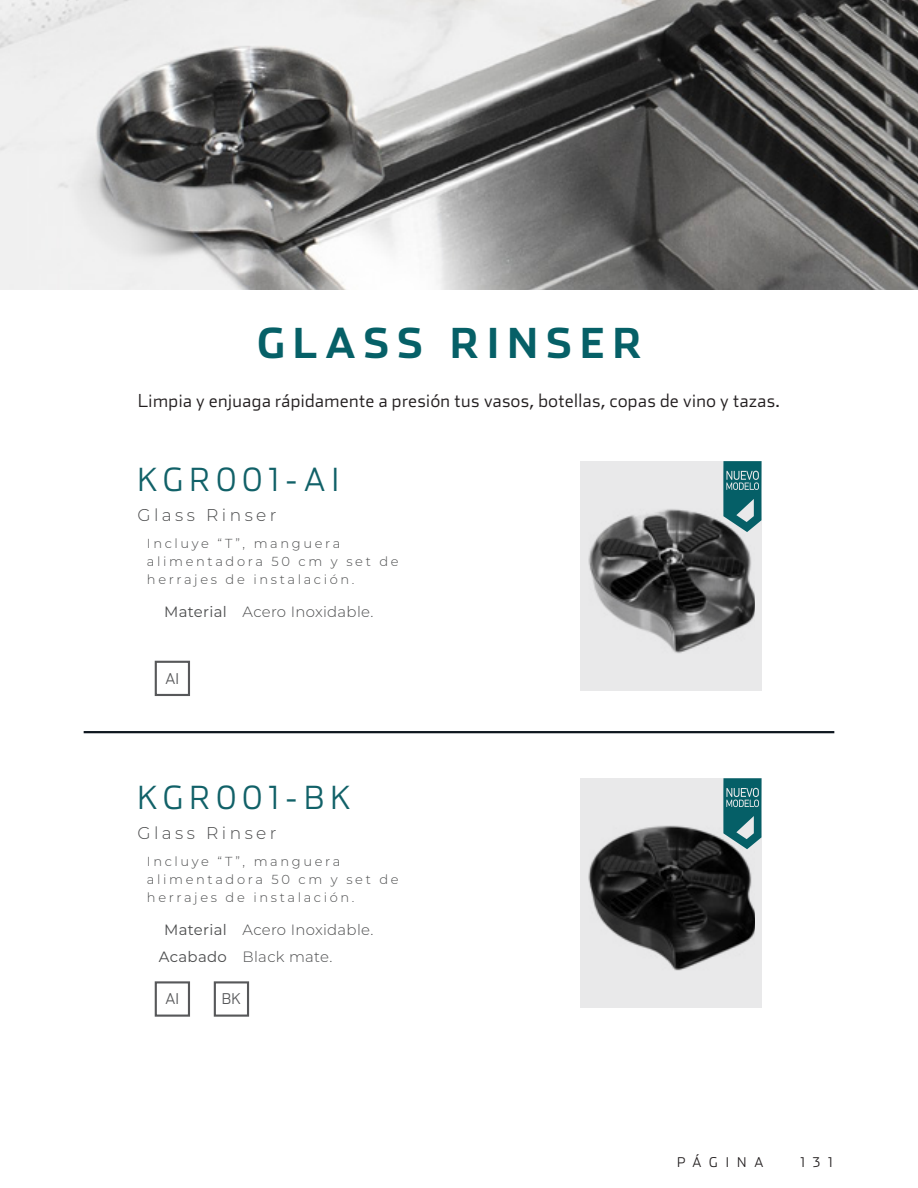
<style>
.page{position:relative;width:918px;height:1188px;background:#fff}
.page>*{position:absolute;margin:0;border:0;box-sizing:border-box;transform-origin:0 0}
.t1{font:700 41.25px "Stainless";letter-spacing:.2em;color:#066067}
.t2{font:300 31.95px "Stainless";letter-spacing:.2em;color:#116168}
.t3{font:300 18px "Stainless";letter-spacing:.03em;color:#231f20}
.t4{font:300 17.1px "Montserrat";letter-spacing:.2em;color:#4b4c4d}
.t5{font:300 15px "Montserrat";letter-spacing:.02em;color:#4b4c4d}
.t6{font:15px "Montserrat";letter-spacing:.02em;color:#4b4c4d}
.t7{font:300 15px "Stainless";color:#57585a}
.t8{font:300 13.5px "Stainless";letter-spacing:.6em;color:#231f20}
.t9{font:300 13.05px/18px "Montserrat";letter-spacing:.2em;color:#4b4c4d}
</style>
<div class="page">
<hr style="left:84px;top:731px;width:750px;height:2px;background:#0e171f">
<div style="left:580px;top:461px;width:182px;height:230px;background:#e9e9ea"></div>
<div style="left:580px;top:778px;width:182px;height:230px;background:#e9e9ea"></div>
<img style="left:588px;top:509px;width:167px;height:145px">
<img style="left:588px;top:825px;width:167px;height:146px">
<div style="left:155px;top:661px;width:35px;height:35px;border:2px solid #57585a"></div>
<div style="left:155px;top:981px;width:35px;height:36px;border:2px solid #57585a"></div>
<div style="left:214px;top:981px;width:35px;height:36px;border:2px solid #57585a"></div>
<svg style="left:723px;top:461px;width:39px;height:71px;background:#3e8086"></svg>
<svg style="left:723px;top:778px;width:39px;height:71px;background:#3e7f85"></svg>
<img style="left:0;top:0;width:918px;height:289px">
<p class="t1" style="left:257px;top:317px;width:386px">GLASS RINSER</p>
<p class="t3" style="left:138px;top:390px;width:643px">Limpia y enjuaga rápidamente a presión tus vasos, botellas, copas de vino y tazas.</p>
<p class="t2" style="left:137px;top:461px;width:203px">KGR001-AI</p>
<p class="t4" style="left:137px;top:503px;width:141px">Glass Rinser</p>
<p class="t9" style="left:147px;top:534px;width:253px">Incluye “T”, manguera alimentadora 50 cm y set de herrajes de instalación.</p>
<p class="t6" style="left:164px;top:601px;width:64px">Material</p>
<p class="t5" style="left:243px;top:601px;width:132px">Acero Inoxidable.</p>
<p class="t7" style="left:166px;top:670px;width:15px">AI</p>
<p class="t2" style="left:137px;top:779px;width:215px">KGR001-BK</p>
<p class="t4" style="left:137px;top:821px;width:141px">Glass Rinser</p>
<p class="t9" style="left:147px;top:852px;width:253px">Incluye “T”, manguera alimentadora 50 cm y set de herrajes de instalación.</p>
<p class="t6" style="left:164px;top:919px;width:64px">Material</p>
<p class="t6" style="left:159px;top:947px;width:70px">Acabado</p>
<p class="t5" style="left:243px;top:919px;width:132px">Acero Inoxidable.</p>
<p class="t5" style="left:243px;top:947px;width:91px">Black mate.</p>
<p class="t7" style="left:166px;top:990px;width:15px">AI</p>
<p class="t7" style="left:222px;top:990px;width:21px">BK</p>
<p class="t8" style="left:677px;top:1154px;width:88px">PÁGINA</p>
<p class="t8" style="left:800px;top:1154px;width:33px">131</p>
</div>
